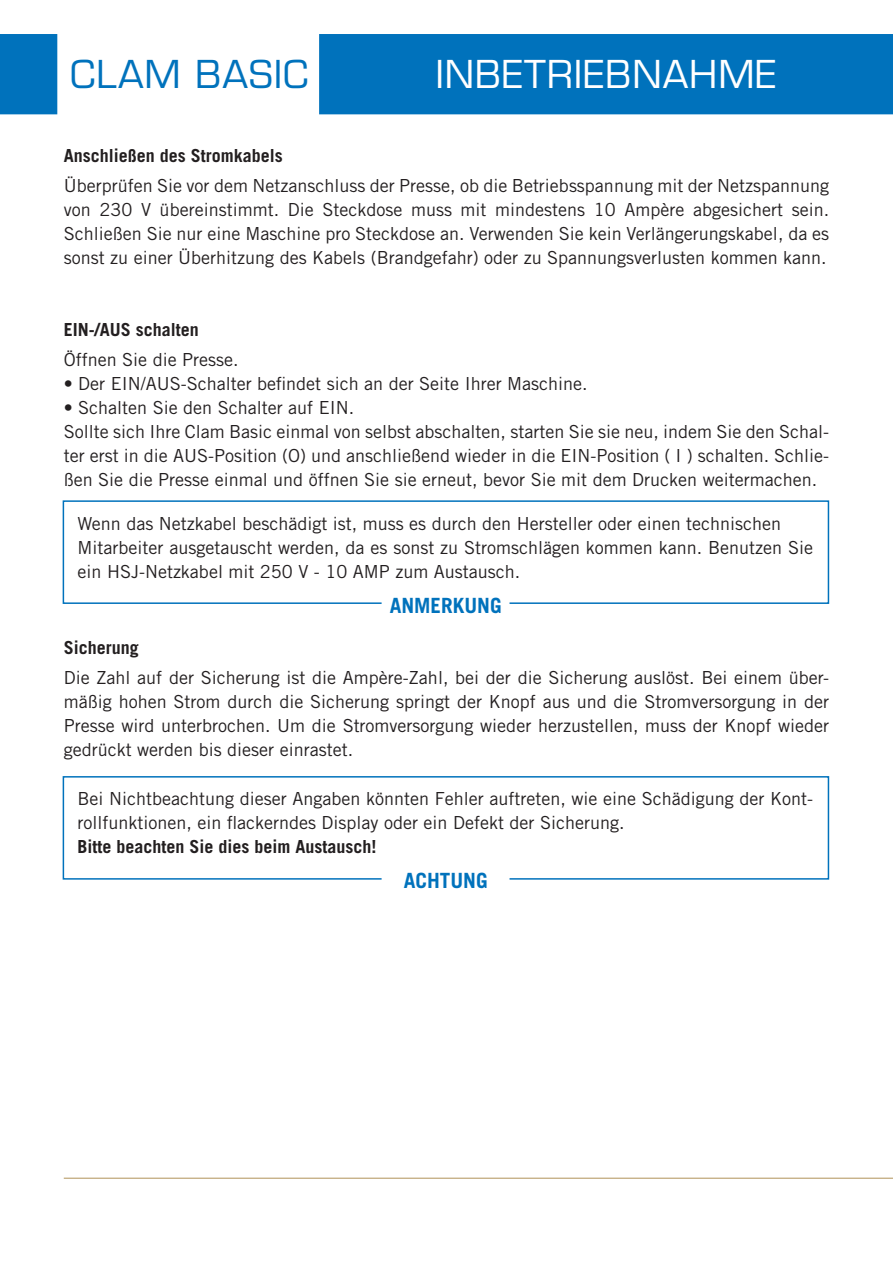
<style>
.page{position:relative;width:893px;height:1263px;background:#fff}
.page>*{position:absolute;margin:0;border:0;box-sizing:border-box;transform-origin:0 0}
.t1{font:37.5px "Eurostile LT Std";letter-spacing:.025em;color:#fff}
.t2{font:37.5px "Eurostile LT Std";letter-spacing:.025em;color:#0072bc}
.t3{font:700 21px "Trade Gothic LT Std";color:#0072bc}
.t4{font:18px/24px "Trade Gothic LT Std";color:#231f20}
.t5{font:700 18px "Trade Gothic LT Std";color:#231f20}
</style>
<div class="page">
<svg style="left:0;top:34px;width:893px;height:80px;fill:#0072bc"></svg>
<hr style="left:64px;top:1178px;width:829px;height:1px;background:#b09258">
<svg style="left:62px;top:500px;width:768px;height:104px"></svg>
<svg style="left:62px;top:776px;width:768px;height:104px"></svg>
<h1 class="t2" style="left:70px;top:52px;width:239px">CLAM BASIC</h1>
<h1 class="t1" style="left:435px;top:51px;width:343px">INBETRIEBNAHME</h1>
<p class="t5" style="left:64px;top:144px;width:221px">Anschließen des Stromkabels</p>
<p class="t4" style="left:64px;top:173px;width:767px;text-align:justify">Überprüfen Sie vor dem Netzanschluss der Presse, ob die Betriebsspannung mit der Netzspannung von 230 V übereinstimmt. Die Steckdose muss mit mindestens 10 Ampère abgesichert sein.<br>Schließen Sie nur eine Maschine pro Steckdose an. Verwenden Sie kein Verlängerungskabel, da es sonst zu einer Überhitzung des Kabels (Brandgefahr) oder zu Spannungsverlusten kommen kann.</p>
<p class="t5" style="left:64px;top:318px;width:137px">EIN-/AUS schalten</p>
<p class="t4" style="left:64px;top:347px;width:176px">Öffnen Sie die Presse.</p>
<p class="t4" style="left:64px;top:371px;width:525px">• Der EIN/AUS-Schalter befindet sich an der Seite Ihrer Maschine.</p>
<p class="t4" style="left:64px;top:395px;width:767px">• Schalten Sie den Schalter auf EIN.<br>Sollte sich Ihre Clam Basic einmal von selbst abschalten, starten Sie sie neu, indem Sie den Schal&shy;ter erst in die AUS-Position (O) und anschließend wieder in die EIN-Position ( I ) schalten. Schlie&shy;ßen Sie die Presse einmal und öffnen Sie sie erneut, bevor Sie mit dem Drucken weitermachen.</p>
<p class="t4" style="left:78px;top:511px;width:737px">Wenn das Netzkabel beschädigt ist, muss es durch den Hersteller oder einen technischen<br>Mitarbeiter ausgetauscht werden, da es sonst zu Stromschlägen kommen kann. Benutzen Sie ein HSJ-Netzkabel mit 250 V - 10 AMP zum Austausch.</p>
<p class="t3" style="left:390px;top:592px;width:114px">ANMERKUNG</p>
<p class="t5" style="left:64px;top:636px;width:77px">Sicherung</p>
<p class="t4" style="left:64px;top:665px;width:767px;text-align:justify">Die Zahl auf der Sicherung ist die Ampère-Zahl, bei der die Sicherung auslöst. Bei einem über&shy;mäßig hohen Strom durch die Sicherung springt der Knopf aus und die Stromversorgung in der Presse wird unterbrochen. Um die Stromversorgung wieder herzustellen, muss der Knopf wieder gedrückt werden bis dieser einrastet.</p>
<p class="t4" style="left:78px;top:787px;width:737px">Bei Nichtbeachtung dieser Angaben könnten Fehler auftreten, wie eine Schädigung der Kont&shy;rollfunktionen, ein flackerndes Display oder ein Defekt der Sicherung.</p>
<p class="t5" style="left:78px;top:836px;width:301px">Bitte beachten Sie dies beim Austausch!</p>
<p class="t3" style="left:404px;top:868px;width:86px">ACHTUNG</p>
</div>
